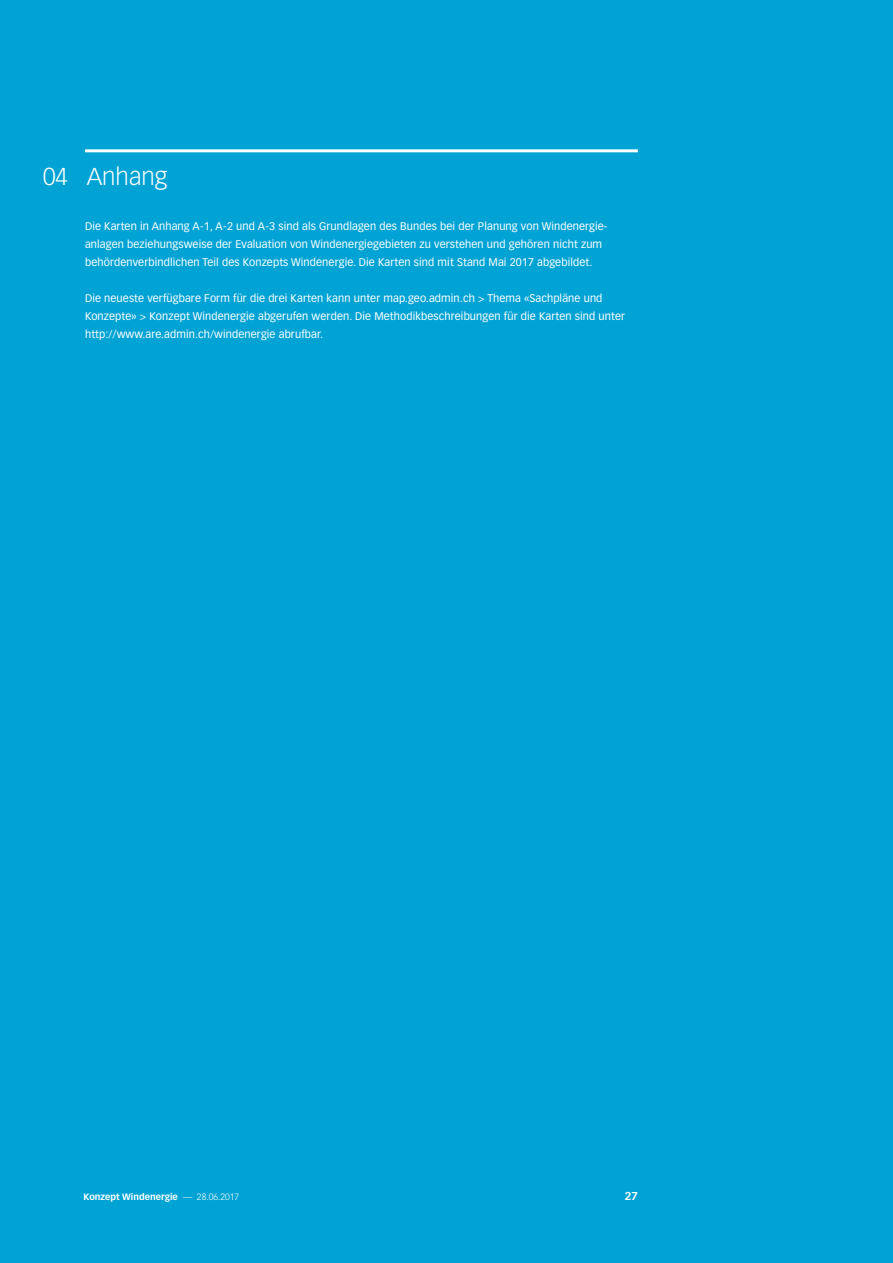
<style>
.page{position:relative;width:893px;height:1263px;background:#00a3d4}
.page>*{position:absolute;margin:0;border:0;box-sizing:border-box;transform-origin:0 0}
.t1{font:300 24px "Vectora LH";color:#fff}
.t2{font:700 11.25px "Vectora LH";color:#fff}
.t3{font:10.8px/18px "Vectora LH";letter-spacing:.01em;color:#fff}
.t4{font:700 9px "Vectora LH";color:#fff}
.s1{font-weight:300}
</style>
<div class="page">
<hr style="left:85px;top:149px;width:553px;height:3px;background:#fff">
<h1 class="t1" style="left:43px;top:163px;width:26px">04</h1>
<h1 class="t1" style="left:87px;top:163px;width:82px">Anhang</h1>
<p class="t3" style="left:85px;top:218px;width:524px">Die Karten in Anhang A-1, A-2 und A-3 sind als Grundlagen des Bundes bei der Planung von Windenergie&shy;anlagen beziehungsweise der Evaluation von Windenergiegebieten zu verstehen und gehören nicht zum behördenverbindlichen Teil des Konzepts Windenergie. Die Karten sind mit Stand Mai 2017 abgebildet.</p>
<p class="t3" style="left:85px;top:290px;width:542px">Die neueste verfügbare Form für die drei Karten kann unter map.geo.admin.ch &gt; Thema «Sachpläne und<br>Konzepte» &gt; Konzept Windenergie abgerufen werden. Die Methodikbeschreibungen für die Karten sind unter http://www.are.admin.ch/windenergie abrufbar.</p>
<p class="t4" style="left:84px;top:1192px;width:157px">Konzept Windenergie <span class="s1">— 28.06.2017</span></p>
<p class="t2" style="left:625px;top:1190px;width:15px">27</p>
</div>
